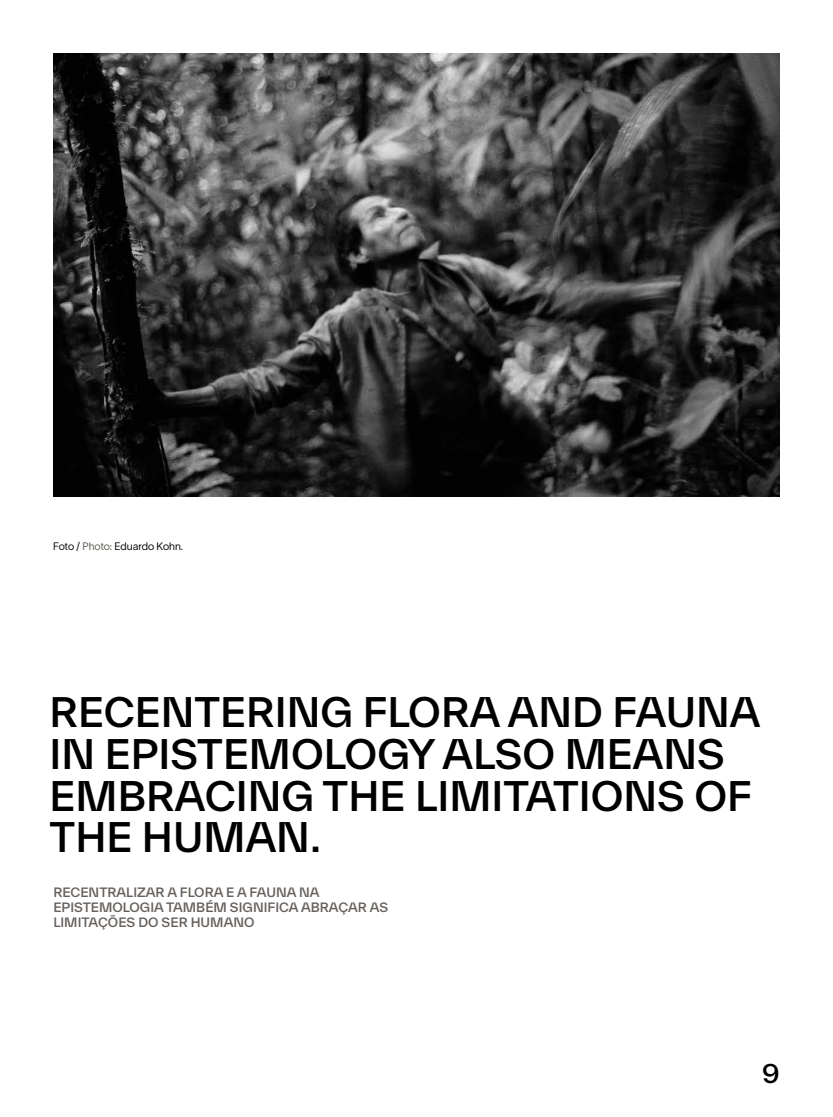
<style>
.page{position:relative;width:833px;height:1117px;background:#fff}
.page>*{position:absolute;margin:0;border:0;box-sizing:border-box;transform-origin:0 0}
.t1{font:500 39.38px/41.9px "TWK Everett";color:#000}
.t2{font:500 25px "TWK Everett";color:#000}
.t3{font:500 12.5px/15px "TWK Everett";color:#65605c}
.t4{font:10.62px "TWK Lausanne 250";color:#000}
.s1{color:#5c5651}
</style>
<div class="page">
<img style="left:53px;top:53px;width:726px;height:443px">
<p class="t4" style="left:53px;top:538px;width:131px">Foto / <span class="s1">Photo:</span> Eduardo Kohn.</p>
<h1 class="t1" style="left:50px;top:690px;width:712px">RECENTERING FLORA AND FAUNA<br>IN EPISTEMOLOGY ALSO MEANS<br>EMBRACING THE LIMITATIONS OF<br>THE HUMAN.</h1>
<p class="t3" style="left:53px;top:884px;width:336px">RECENTRALIZAR A FLORA E A FAUNA NA<br>EPISTEMOLOGIA TAMBÉM SIGNIFICA ABRAÇAR AS<br>LIMITAÇÕES DO SER HUMANO</p>
<h2 class="t2" style="left:762px;top:1055px;width:19px">9</h2>
</div>
